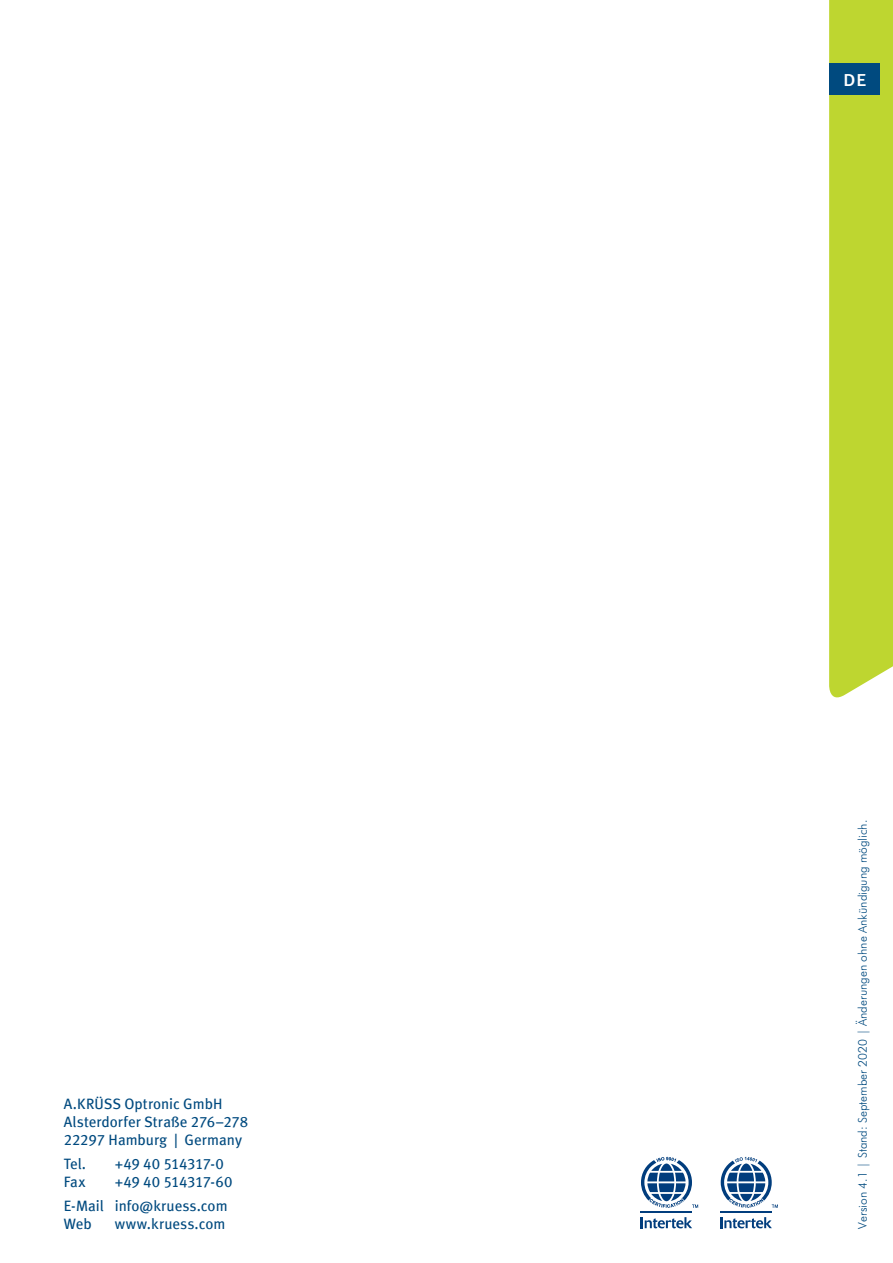
<style>
.page{position:relative;width:893px;height:1263px;background:#fff}
.page>*{position:absolute;margin:0;border:0;box-sizing:border-box;transform-origin:0 0}
.t1{font:22.5px "Meta Book LF Caps";color:#fff}
.t2{font:15px/18px "Meta Book LF";color:#004a7f}
.t3{font:15px "Meta Book LF";letter-spacing:-.025em;color:#004a7f}
.t4{font:300 12px "Futura BT";color:#004a7f}
</style>
<div class="page">
<div style="left:829px;top:0;width:64px;height:698px;background:#bed630"></div>
<div style="left:829px;top:64px;width:50px;height:31px;background:#004a7f"></div>
<svg style="left:641px;top:1217px;width:51px;height:11px"></svg>
<hr style="left:641px;top:1211px;width:51px;height:2px;background:#013d7d">
<svg style="left:641px;top:1157px;width:57px;height:51px"></svg>
<svg style="left:721px;top:1217px;width:51px;height:11px"></svg>
<hr style="left:721px;top:1211px;width:51px;height:2px;background:#013d7d">
<svg style="left:721px;top:1157px;width:57px;height:51px"></svg>
<p class="t2" style="left:64px;top:1094px;width:186px">A.KRÜSS Optronic GmbH<br>Alsterdorfer Straße 276–278<br>22297 Hamburg | Germany</p>
<p class="t2" style="left:64px;top:1154px;width:24px">Tel.</p>
<p class="t3" style="left:115px;top:1155px;width:111px">+49 40 514317-0</p>
<p class="t2" style="left:64px;top:1172px;width:23px">Fax</p>
<p class="t2" style="left:64px;top:1169px;width:170px;line-height:24px;text-indent:51px">+49 40 514317-60<br>E-Mail info@kruess.com</p>
<p class="t2" style="left:64px;top:1214px;width:29px">Web</p>
<p class="t2" style="left:115px;top:1214px;width:112px">www.kruess.com</p>
<h1 class="t1" style="left:843px;top:65px;width:25px">de</h1>
<p class="t4" style="left:855px;top:1229px;width:410px;rotate:-90deg">Version 4.1 | Stand: September 2020 | Änderungen ohne Ankündigung möglich.</p>
</div>
